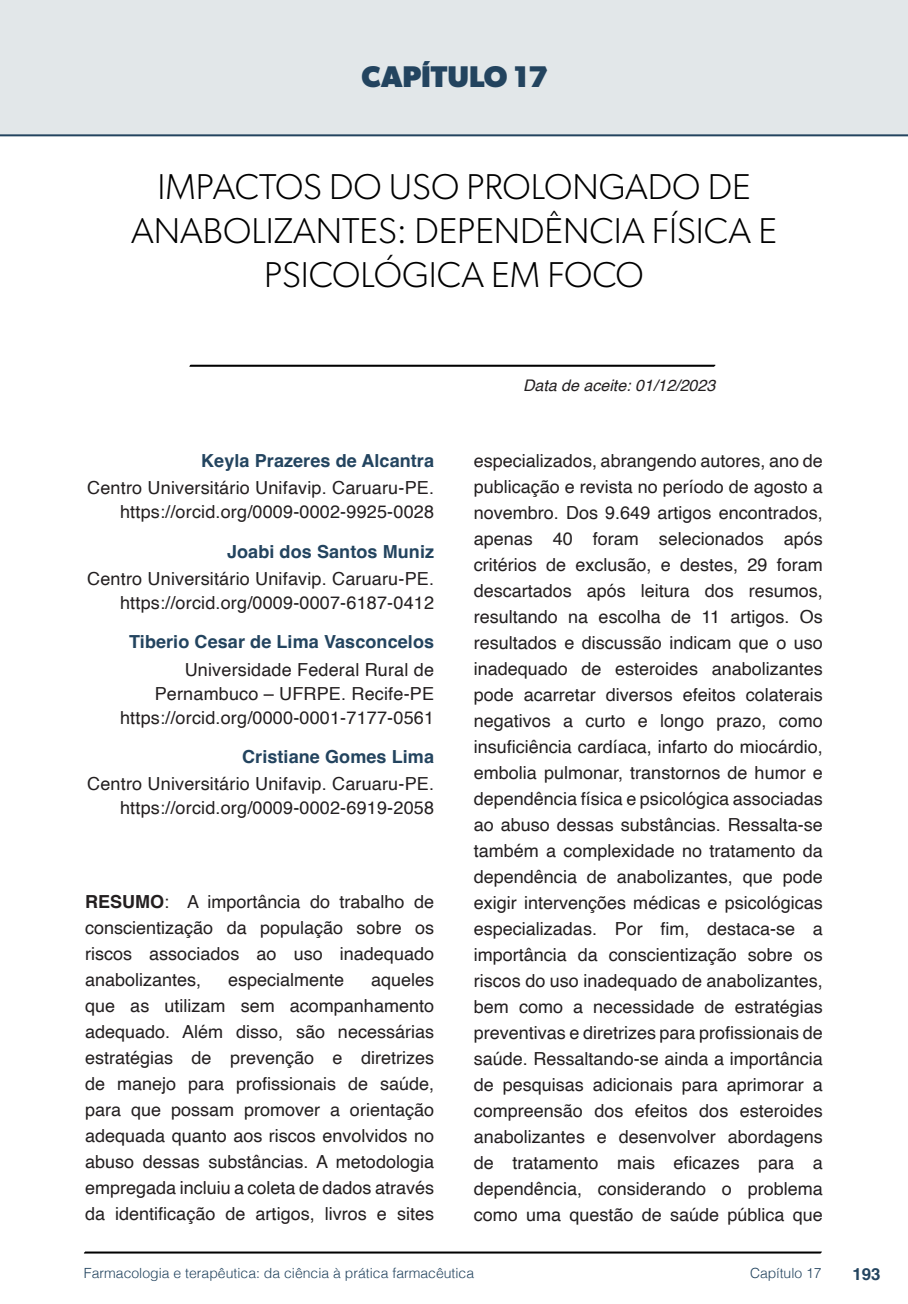
<style>
.page{position:relative;width:908px;height:1304px;background:#fff}
.page>*{position:absolute;margin:0;border:0;box-sizing:border-box;transform-origin:0 0}
.t1{font:300 36px/44px "Gibson";color:#000;text-align:center}
.t2{font:700 30px "Gibson";color:#23445f}
.t3{font:18px/26px "Helvetica";letter-spacing:.01em;color:#231f20;text-align:right}
.t4{font:700 18px "Helvetica";letter-spacing:.005em;color:#23445f}
.t5{font:700 16.8px "Helvetica";color:#23445f}
.t6{font:italic 16px "Helvetica";color:#231f20}
.t7{font:300 14px "Helvetica";color:#23445f}
.s1{font-weight:700}
</style>
<div class="page">
<svg style="left:84px;top:1251px;width:737px;height:3px;background:#515151"></svg>
<svg style="left:189px;top:364px;width:526px;height:3px;background:#4f4f4f"></svg>
<div style="left:0;top:0;width:907px;height:136px;background:#e2e7e9"></div>
<div style="left:44px;top:72px;width:68px;height:61px;background:#e2e7e9"></div>
<h2 class="t2" style="left:361px;top:58px;width:188px">CAPÍTULO 17</h2>
<h1 class="t1" style="left:131px;top:164px;width:647px">IMPACTOS DO USO PROLONGADO DE<br>ANABOLIZANTES: DEPENDÊNCIA FÍSICA E<br>PSICOLÓGICA EM FOCO</h1>
<p class="t4" style="left:201px;top:450px;width:234px">Keyla Prazeres de Alcantra</p>
<p class="t3" style="left:87px;top:477px;width:348px;line-height:24px">Centro Universitário Unifavip. Caruaru-PE. https://orcid.org/0009-0002-9925-0028</p>
<p class="t4" style="left:227px;top:540px;width:208px">Joabi dos Santos Muniz</p>
<p class="t3" style="left:87px;top:567px;width:348px;line-height:24px">Centro Universitário Unifavip. Caruaru-PE. https://orcid.org/0009-0007-6187-0412</p>
<p class="t4" style="left:129px;top:631px;width:306px">Tiberio Cesar de Lima Vasconcelos</p>
<p class="t3" style="left:120px;top:658px;width:315px;line-height:24px">Universidade Federal Rural de<br>Pernambuco – UFRPE. Recife-PE https://orcid.org/0000-0001-7177-0561</p>
<p class="t4" style="left:242px;top:746px;width:193px">Cristiane Gomes Lima</p>
<p class="t3" style="left:87px;top:773px;width:348px;line-height:24px">Centro Universitário Unifavip. Caruaru-PE. https://orcid.org/0009-0002-6919-2058</p>
<p class="t3" style="left:85px;top:890px;width:350px;text-align:justify"><span class="s1">RESUMO</span>: A importância do trabalho de conscientização da população sobre os riscos associados ao uso inadequado anabolizantes,</p>
<p class="t3" style="left:85px;top:968px;width:350px;text-align:justify;text-indent:286px">aqueles que as utilizam sem acompanhamento adequado. Além disso, são necessárias estratégias de prevenção e diretrizes de manejo para profissionais de saúde, para que possam promover a orientação adequada quanto aos riscos envolvidos no abuso dessas substâncias. A metodologia empregada incluiu a coleta de dados através da identificação de artigos, livros e sites</p>
<p class="t3" style="left:228px;top:968px;width:118px">especialmente</p>
<p class="t6" style="left:523px;top:373px;width:194px">Data de aceite: 01/12/2023</p>
<p class="t3" style="left:473px;top:448px;width:350px;text-align:justify">especializados, abrangendo autores, ano de publicação e revista no período de agosto a novembro. Dos 9.649 artigos encontrados, apenas 40 foram selecionados após critérios de exclusão, e destes, 29 foram descartados após leitura dos resumos, resultando na escolha de 11 artigos. Os resultados e discussão indicam que o uso inadequado de esteroides anabolizantes pode acarretar diversos efeitos colaterais negativos a curto e longo prazo, como insuficiência cardíaca, infarto do miocárdio, embolia pulmonar, transtornos de humor e dependência física e psicológica associadas ao abuso dessas substâncias. Ressalta-se também a complexidade no tratamento da dependência de anabolizantes, que pode exigir intervenções médicas e psicológicas especializadas. Por fim, destaca-se a importância da conscientização sobre os riscos do uso inadequado de anabolizantes, bem como a necessidade de estratégias preventivas e diretrizes para profissionais de saúde. Ressaltando-se ainda a importância de pesquisas adicionais para aprimorar a compreensão dos efeitos dos esteroides anabolizantes e desenvolver abordagens de tratamento mais eficazes para a dependência, considerando o problema como uma questão de saúde pública que</p>
<p class="t7" style="left:84px;top:1261px;width:391px">Farmacologia e terapêutica: da ciência à prática farmacêutica</p>
<p class="t7" style="left:749px;top:1261px;width:73px">Capítulo 17</p>
<p class="t5" style="left:851px;top:1264px;width:30px">193</p>
</div>
